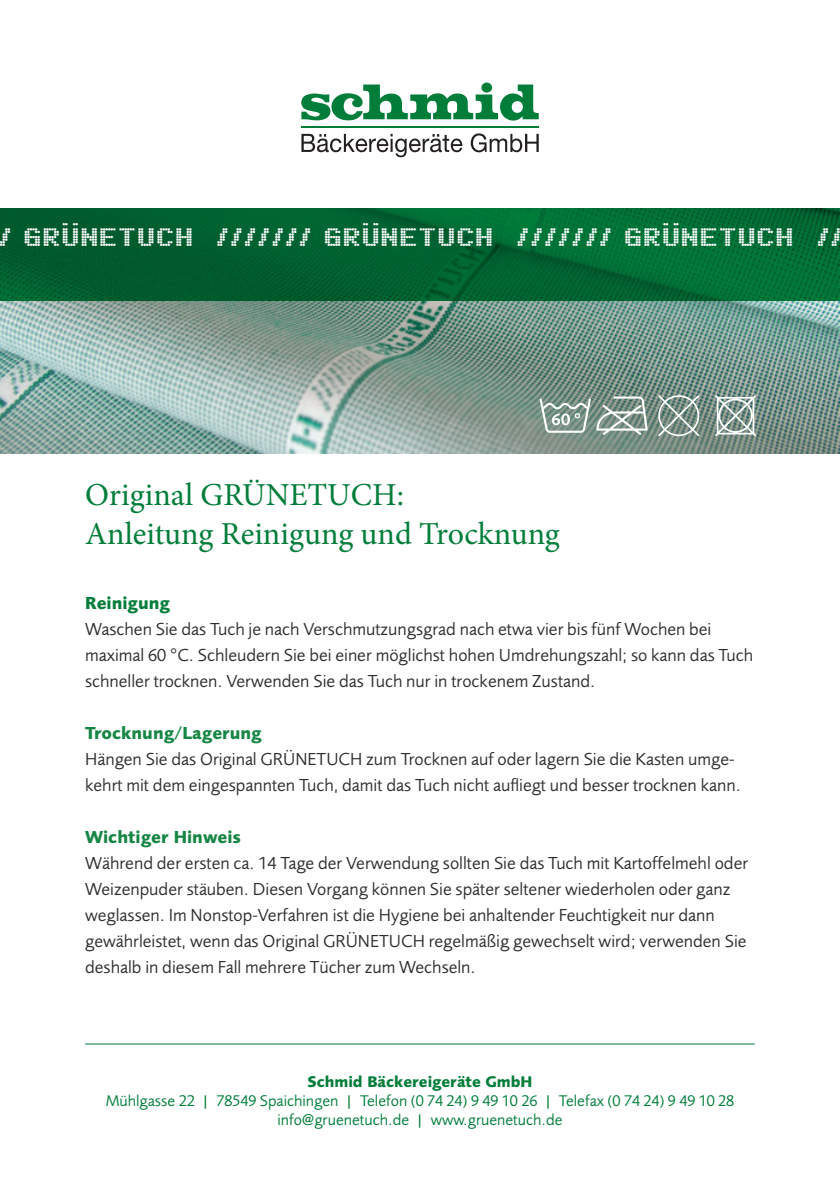
<style>
.page{position:relative;width:840px;height:1191px;background:#fff}
.page>*{position:absolute;margin:0;border:0;box-sizing:border-box;transform-origin:0 0}
.t1{font:32px/38.4px "Minion Pro";color:#007d39}
.t2{font:26px "Dot Matrix Two Extended";letter-spacing:.04em;color:#fff}
.t3{font:18px/26px "Foundry Sans";color:#2f2c2b}
.t4{font:700 18px "Foundry Sans";color:#168644}
.t5{font:700 18px "Foundry Sans";color:#007d39}
.t6{font:16px/19.2px "Foundry Sans";color:#007d39;text-align:center}
.t7{font:700 16px "Foundry Sans";color:#007d39}
.s1{font-family:"Helvetica Neue LT Pro"}
</style>
<div class="page">
<svg style="left:301px;top:83px;width:237px;height:38px"></svg>
<hr style="left:301px;top:126px;width:237px;height:2px;background:#007d39">
<svg style="left:301px;top:134px;width:161px;height:23px"></svg>
<svg style="left:470px;top:133px;width:68px;height:19px"></svg>
<img style="left:0;top:209px;width:839px;height:245px">
<hr style="left:85px;top:1043px;width:669px;height:1px;background:#007d39">
<svg style="left:539px;top:398px;width:51px;height:35px"></svg>
<svg style="left:596px;top:396px;width:51px;height:39px"></svg>
<svg style="left:658px;top:395px;width:41px;height:41px;background:#92a49c"></svg>
<svg style="left:714px;top:395px;width:41px;height:41px"></svg>
<h2 class="t2" style="left:-1px;top:223px;width:845px">/ GRÜNETUCH /////// GRÜNETUCH /////// GRÜNETUCH //</h2>
<h1 class="t1" style="left:85px;top:476px;width:476px">Original GRÜNETUCH:<br>Anleitung Reinigung und Trocknung</h1>
<p class="t5" style="left:85px;top:592px;width:86px">Reinigung</p>
<p class="t3" style="left:85px;top:616px;width:669px">Waschen Sie das Tuch je nach Verschmutzungsgrad nach etwa vier bis fünf Wochen bei maximal 60 <span class="s1">°</span>C. Schleudern Sie bei einer möglichst hohen Umdrehungszahl; so kann das Tuch schneller trocknen. Verwenden Sie das Tuch nur in trockenem Zustand.</p>
<p class="t4" style="left:85px;top:722px;width:178px">Trocknung/Lagerung</p>
<p class="t3" style="left:85px;top:746px;width:656px">Hängen Sie das Original GRÜNETUCH zum Trocknen auf oder lagern Sie die Kasten umge&shy;kehrt mit dem eingespannten Tuch, damit das Tuch nicht aufliegt und besser trocknen kann.</p>
<p class="t4" style="left:85px;top:826px;width:157px">Wichtiger Hinweis</p>
<p class="t3" style="left:85px;top:850px;width:664px">Während der ersten ca. 14 Tage der Verwendung sollten Sie das Tuch mit Kartoffelmehl oder Weizenpuder stäuben. Diesen Vorgang können Sie später seltener wiederholen oder ganz weglassen. Im Nonstop-Verfahren ist die Hygiene bei anhaltender Feuchtigkeit nur dann gewährleistet, wenn das Original GRÜNETUCH regelmäßig gewechselt wird; verwenden Sie deshalb in diesem Fall mehrere Tücher zum Wechseln.</p>
<p class="t7" style="left:307px;top:1072px;width:226px">Schmid Bäckereigeräte GmbH</p>
<p class="t6" style="left:106px;top:1091px;width:629px">Mühlgasse 22 | 78549 Spaichingen | Telefon (0 74 24) 9 49 10 26 | Telefax (0 74 24) 9 49 10 28 info@gruenetuch.de | www.gruenetuch.de</p>
</div>
